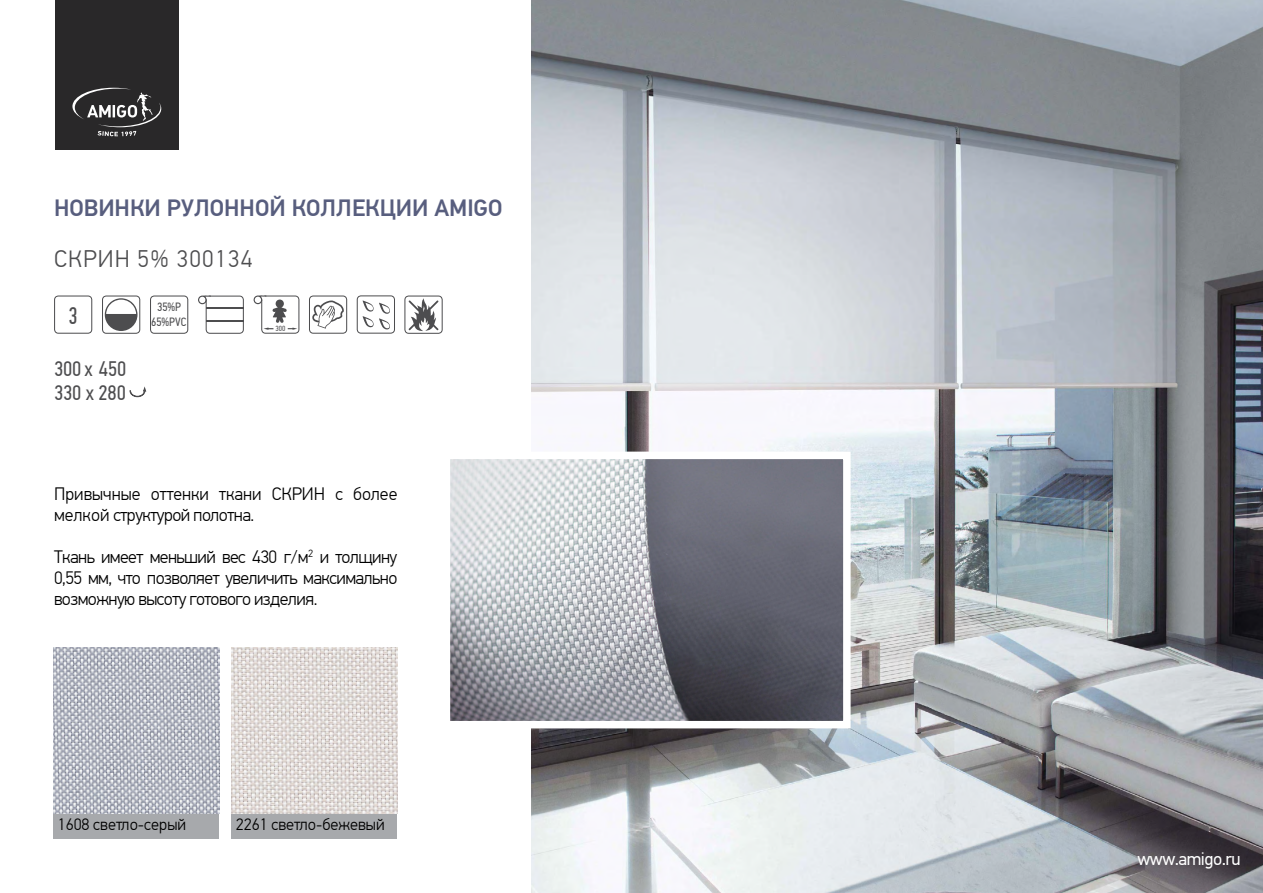
<style>
.page{position:relative;width:1263px;height:893px;background:#fff}
.page>*{position:absolute;margin:0;border:0;box-sizing:border-box;transform-origin:0 0}
.t1{font:300 24px "PF Din Text Pro";letter-spacing:.05em;color:#4d4d4f}
.t2{font:24px "PF Din Text Comp Pro";color:#4d4d4f}
.t3{font:500 23.55px "PF Din Text Pro";color:#585e7e}
.t4{font:21px/24px "PF Din Text Cond Pro";letter-spacing:-.005em;color:#4d4d4f}
.t5{font:300 18px/21px "PF Din Text Pro";letter-spacing:-.03em;color:#000;text-align:justify}
.t6{font:300 18px/21px "PF Din Text Pro";color:#000}
.t7{font:18px "PF Din Text Pro";letter-spacing:-.03em;color:#fff}
.t8{font:300 16.5px "PF Din Text Pro";color:#000}
.t9{font:12px/14.4px "PF Din Text Cond Pro";color:#4d4d4f;text-align:center}
.t10{font:7.5px "PF Din Text Cond Pro";color:#4d4d4f}
</style>
<div class="page">
<img style="left:531px;top:0;width:732px;height:893px">
<div style="left:53px;top:813px;width:166px;height:26px;background:#a7a9ac"></div>
<div style="left:231px;top:813px;width:166px;height:26px;background:#a7a9ac"></div>
<img style="left:452px;top:461px;width:390px;height:258px">
<div style="left:443px;top:452px;width:408px;height:276px;border:8px solid #fff"></div>
<img style="left:53px;top:648px;width:166px;height:165px">
<img style="left:231px;top:648px;width:166px;height:165px">
<svg style="left:150px;top:295px;width:38px;height:39px"></svg>
<svg style="left:54px;top:295px;width:38px;height:39px"></svg>
<svg style="left:309px;top:295px;width:38px;height:39px"></svg>
<svg style="left:357px;top:295px;width:38px;height:39px"></svg>
<svg style="left:254px;top:295px;width:45px;height:39px"></svg>
<svg style="left:102px;top:295px;width:38px;height:39px"></svg>
<svg style="left:404px;top:295px;width:39px;height:39px"></svg>
<svg style="left:198px;top:295px;width:46px;height:39px"></svg>
<hr style="left:206px;top:308px;width:37px;height:1px;background:#4d4d4f">
<hr style="left:206px;top:320px;width:37px;height:1px;background:#4d4d4f">
<svg style="left:129px;top:386px;width:18px;height:11px"></svg>
<div style="left:55px;top:0;width:124px;height:150px;background:#292829"></div>
<svg style="left:72px;top:88px;width:89px;height:48px"></svg>
<h2 class="t3" style="left:54px;top:194px;width:450px">НОВИНКИ РУЛОННОЙ КОЛЛЕКЦИИ AMIGO</h2>
<h1 class="t1" style="left:54px;top:245px;width:16px">скрин</h1>
<h1 class="t1" style="left:138px;top:245px;width:116px">5% 300134</h1>
<h1 class="t2" style="left:69px;top:302px;width:11px">3</h1>
<p class="t4" style="left:54px;top:357px;width:74px">300 х 450<br>330 х 280</p>
<p class="t9" style="left:151px;top:300px;width:37px">35%Р<br>65%PVC</p>
<p class="t10" style="left:276px;top:324px;width:11px">300</p>
<p class="t6" style="left:54px;top:483px;width:345px">Привычные оттенки ткани СКРИН с более мелкой структурой полотна.</p>
<p class="t5" style="left:54px;top:546px;width:345px">Ткань имеет меньший вес 430 г/м<sup>2</sup> и толщину 0,55 мм, что позволяет увеличить максимально возможную высоту готового изделия.</p>
<p class="t8" style="left:58px;top:815px;width:130px">1608 светло-серый</p>
<p class="t8" style="left:236px;top:815px;width:150px">2261 светло-бежевый</p>
<p class="t7" style="left:1137px;top:848px;width:105px">www.amigo.ru</p>
</div>
